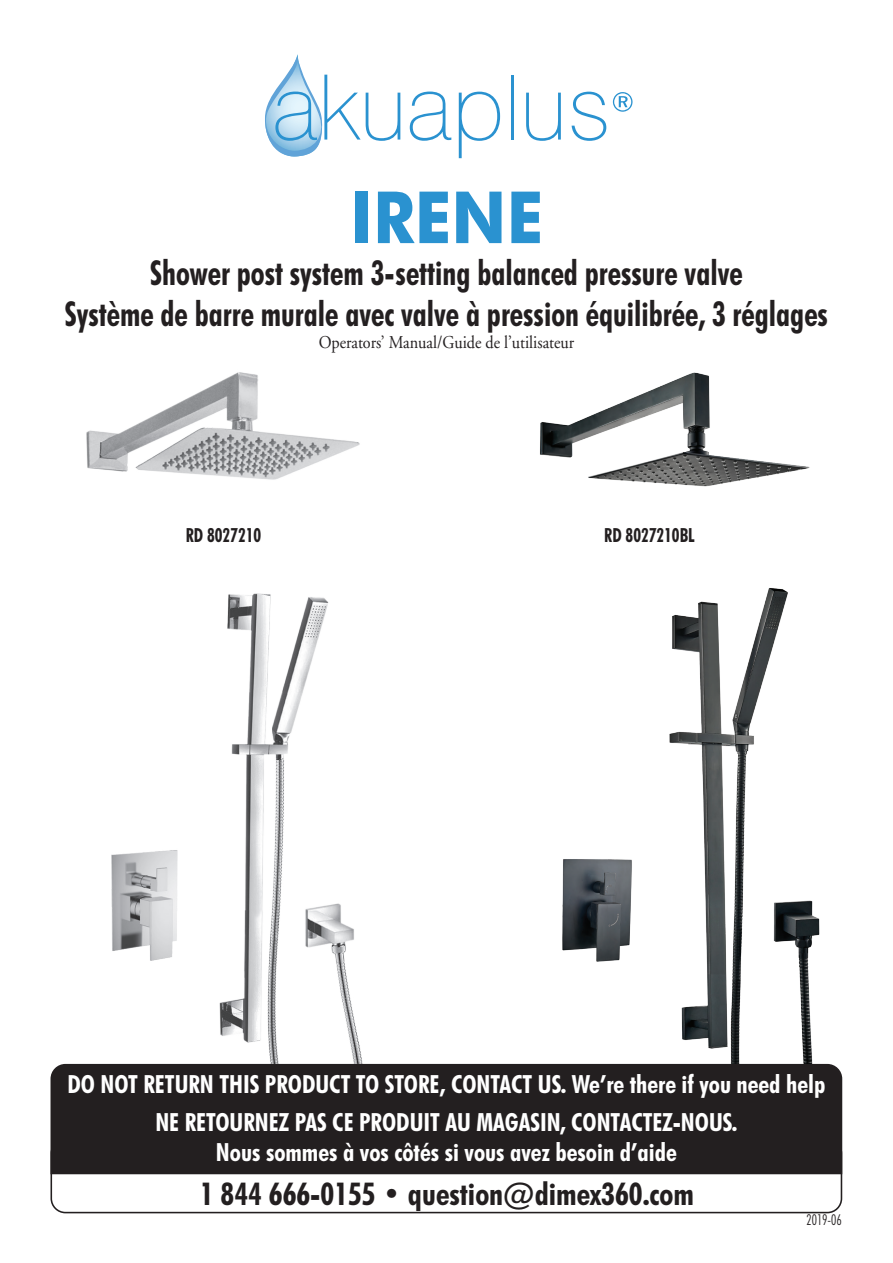
<style>
.page{position:relative;width:893px;height:1263px;background:#fff}
.page>*{position:absolute;margin:0;border:0;box-sizing:border-box;transform-origin:0 0}
.t1{font:700 72px "Futura BT";color:#2a92d0;scale:.9 1}
.t2{font:700 condensed 34.5px "Futura BT";color:#231f20;scale:.9 1}
.t3{font:700 condensed 31.35px "Futura BT";color:#231f20}
.t4{font:700 condensed 25.05px/38.7px "Futura BT";color:#fff;text-align:center}
.t5{font:700 condensed 19.5px "Futura BT";color:#231f20;scale:.9 1}
.t6{font:18px "Adobe Garamond";color:#231f20;scale:.9 1}
.t7{font:300 condensed 15px "Futura BT";color:#231f20;scale:.9 1}
</style>
<div class="page">
<img style="left:540px;top:372px;width:270px;height:691px">
<img style="left:759px;top:862px;width:61px;height:201px">
<img style="left:86px;top:372px;width:277px;height:691px">
<div style="left:50px;top:1063px;width:793px;height:112px;background:#231f20"></div>
<div style="left:51px;top:1138px;width:791px;height:75px;border:2px solid #231f20;border-radius:14px"></div>
<svg style="left:265px;top:54px;width:135px;height:103px"></svg>
<svg style="left:410px;top:92px;width:41px;height:49px"></svg>
<svg style="left:459px;top:92px;width:41px;height:66px"></svg>
<hr style="left:511px;top:75px;width:3px;height:65px;background:#2a92d0">
<svg style="left:526px;top:93px;width:35px;height:48px"></svg>
<svg style="left:572px;top:92px;width:34px;height:49px"></svg>
<svg style="left:613px;top:92px;width:19px;height:20px"></svg>
<p class="t1" style="left:350px;top:174px;width:216px">IRENE</p>
<p class="t2" style="left:150px;top:251px;width:660px">Shower post system 3-setting balanced pressure valve</p>
<p class="t2" style="left:65px;top:293px;width:849px">Système de barre murale avec valve à pression équilibrée, 3 réglages</p>
<p class="t6" style="left:319px;top:332px;width:286px">Operators’ Manual/Guide de l’utilisateur</p>
<p class="t5" style="left:186px;top:523px;width:85px">RD 8027210</p>
<p class="t5" style="left:604px;top:523px;width:102px">RD 8027210BL</p>
<p class="t4" style="left:67px;top:1064px;width:759px">DO NOT RETURN THIS PRODUCT TO STORE, CONTACT US. We’re there if you need help<br>NE RETOURNEZ PAS CE PRODUIT AU MAGASIN, CONTACTEZ-NOUS.</p>
<p class="t4" style="left:216px;top:1133px;width:462px">Nous sommes à vos côtés si vous avez besoin d’aide</p>
<p class="t3" style="left:200px;top:1174px;width:496px">1 844 666-0155 • question@dimex360.com</p>
<p class="t7" style="left:806px;top:1211px;width:41px">2019-06</p>
</div>
